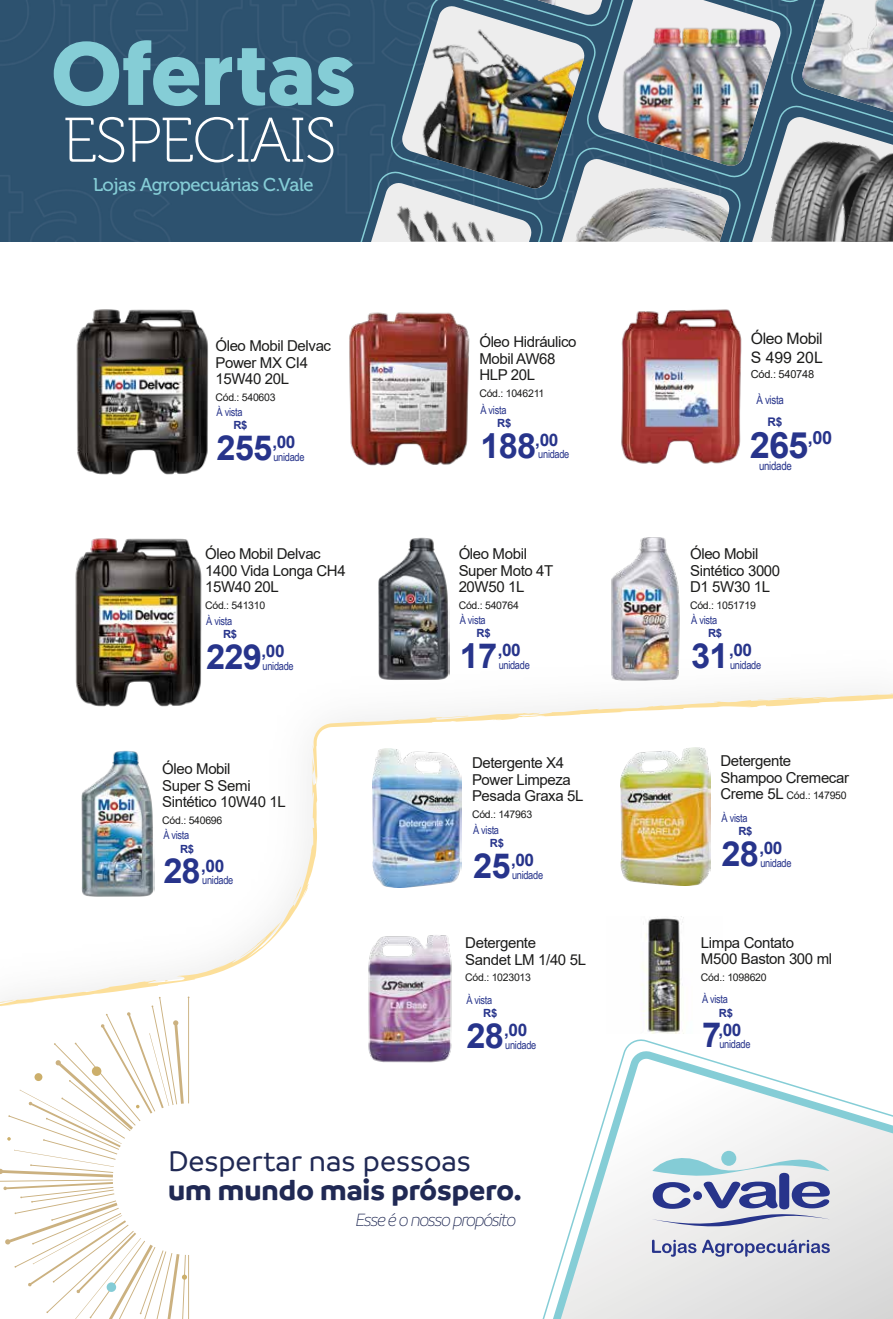
<style>
.page{position:relative;width:893px;height:1319px;background:#fff}
.page>*{position:absolute;margin:0;border:0;box-sizing:border-box;transform-origin:0 0}
.t1{font:700 89.1px "Geomanist";color:#85cdd6}
.t2{font:62.85px "Museo 100";letter-spacing:-.025em;color:#fff}
.t3{font:700 36.3px "Arial";color:#27348b}
.t4{font:700 34.5px "Arial";letter-spacing:-.025em;color:#27348b}
.t5{font:700 30.45px "Branding";color:#202954}
.t6{font:500 30.45px "Branding";color:#202954}
.t7{font:italic 300 19.05px "Branding";letter-spacing:-.08em;color:#202954}
.t8{font:18.45px "Museo 500";letter-spacing:-.025em;color:#85cdd6}
.t9{font:700 17.25px "Arial";letter-spacing:-.025em;color:#27348b}
.t10{font:15.75px/18.9px "Arial";letter-spacing:-.025em;color:#1c1c1b}
.t11{font:15px/16.5px "Arial";letter-spacing:-.025em;color:#1c1c1b}
.t12{font:11.85px "Arial Narrow";letter-spacing:-.025em;color:#27348b}
.t13{font:700 11.85px "Arial";color:#27348b}
.t14{font:11.25px "Arial Narrow";letter-spacing:-.025em;color:#27348b}
.t15{font:700 11.25px "Arial";color:#27348b}
.t16{font:11.1px "Arial";letter-spacing:-.025em;color:#1c1c1b}
.t17{font:10.5px "Arial";letter-spacing:-.025em;color:#1c1c1b}
.s1{font-size:34.5px}
.s2{font-size:15px}
</style>
<div class="page">
<div style="left:0;top:0;width:337px;height:241px;background:#2d526f"></div>
<img style="left:337px;top:0;width:556px;height:241px">
<img style="left:371px;top:190px;width:160px;height:51px">
<svg style="left:34px;top:693px;width:859px;height:341px"></svg>
<svg style="left:526px;top:712px;width:22px;height:3px"></svg>
<svg style="left:292px;top:884px;width:16px;height:20px"></svg>
<svg style="left:879px;top:693px;width:14px;height:2px"></svg>
<img style="left:606px;top:916px;width:117px;height:117px">
<svg style="left:543px;top:1039px;width:350px;height:279px"></svg>
<svg style="left:652px;top:1139px;width:178px;height:117px"></svg>
<svg style="left:0;top:996px;width:189px;height:322px"></svg>
<div style="left:107px;top:1282px;width:9px;height:9px;background:#84ccd6;border-radius:50%"></div>
<div style="left:92px;top:1066px;width:9px;height:9px;background:#ccaf6b;border-radius:50%"></div>
<svg style="left:182px;top:1274px;width:5px;height:5px"></svg>
<svg style="left:35px;top:1072px;width:7px;height:8px"></svg>
<svg style="left:136px;top:1104px;width:3px;height:4px"></svg>
<svg style="left:7px;top:1136px;width:4px;height:4px"></svg>
<img style="left:621px;top:309px;width:121px;height:155px">
<img style="left:76px;top:309px;width:132px;height:166px">
<img style="left:378px;top:537px;width:72px;height:143px">
<img style="left:611px;top:537px;width:69px;height:144px">
<img style="left:80px;top:749px;width:74px;height:148px">
<img style="left:372px;top:748px;width:90px;height:139px">
<img style="left:621px;top:747px;width:89px;height:138px">
<img style="left:363px;top:930px;width:94px;height:133px">
<img style="left:73px;top:538px;width:132px;height:171px">
<img style="left:349px;top:312px;width:121px;height:154px">
<h1 class="t1" style="left:51px;top:14px;width:305px">Ofertas</h1>
<h2 class="t2" style="left:63px;top:107px;width:275px">ESPECIAIS</h2>
<p class="t8" style="left:93px;top:174px;width:222px">Lojas Agropecuárias C.Vale</p>
<p class="t11" style="left:215px;top:337px;width:117px">Óleo Mobil Delvac<br>Power MX CI4<br>15W40 20L</p>
<p class="t17" style="left:215px;top:390px;width:62px">Cód.: 540603</p>
<p class="t11" style="left:479px;top:333px;width:99px">Óleo Hidráulico<br>Mobil AW68<br>HLP 20L</p>
<p class="t17" style="left:479px;top:386px;width:66px">Cód.: 1046211</p>
<p class="t14" style="left:217px;top:403px;width:27px">À vista</p>
<p class="t14" style="left:480px;top:401px;width:27px">À vista</p>
<p class="t15" style="left:233px;top:417px;width:16px">R$</p>
<p class="t15" style="left:497px;top:415px;width:16px">R$</p>
<h3 class="t4" style="left:217px;top:423px;width:81px">255<sup>,00</sup></h3>
<p class="t14" style="left:273px;top:448px;width:33px">unidade</p>
<h3 class="t4" style="left:480px;top:421px;width:79px">188<sup>,00</sup></h3>
<p class="t14" style="left:538px;top:445px;width:33px">unidade</p>
<p class="t10" style="left:751px;top:329px;width:73px">Óleo Mobil<br>S 499 20L</p>
<p class="t16" style="left:751px;top:366px;width:65px">Cód.: 540748</p>
<p class="t12" style="left:756px;top:391px;width:29px">À vista</p>
<p class="t13" style="left:767px;top:413px;width:16px">R$</p>
<h3 class="t3" style="left:750px;top:419px;width:84px">265<sup>,00</sup></h3>
<p class="t12" style="left:759px;top:457px;width:34px">unidade</p>
<p class="t11" style="left:205px;top:545px;width:142px">Óleo Mobil Delvac<br>1400 Vida Longa CH4<br>15W40 20L</p>
<p class="t17" style="left:205px;top:598px;width:62px">Cód.: 541310</p>
<p class="t11" style="left:459px;top:545px;width:96px">Óleo Mobil<br>Super Moto 4T<br>20W50 1L</p>
<p class="t17" style="left:459px;top:598px;width:62px">Cód.: 540764</p>
<p class="t11" style="left:690px;top:545px;width:92px">Óleo Mobil<br>Sintético 3000<br>D1 5W30 1L</p>
<p class="t17" style="left:690px;top:598px;width:67px">Cód.: 1051719</p>
<p class="t14" style="left:206px;top:612px;width:27px">À vista</p>
<p class="t14" style="left:460px;top:611px;width:27px">À vista</p>
<p class="t14" style="left:691px;top:611px;width:27px">À vista</p>
<p class="t15" style="left:223px;top:626px;width:16px">R$</p>
<p class="t15" style="left:477px;top:625px;width:16px">R$</p>
<p class="t15" style="left:708px;top:625px;width:16px">R$</p>
<h3 class="t4" style="left:206px;top:632px;width:80px">229<sup>,00</sup></h3>
<p class="t14" style="left:263px;top:657px;width:33px">unidade</p>
<p class="t9" style="left:460px;top:638px;width:63px"><span class="s1">17</span>,00</p>
<p class="t14" style="left:499px;top:656px;width:33px">unidade</p>
<p class="t9" style="left:691px;top:638px;width:63px"><span class="s1">31</span>,00</p>
<p class="t14" style="left:730px;top:656px;width:33px">unidade</p>
<p class="t11" style="left:162px;top:760px;width:125px">Óleo Mobil<br>Super S Semi<br>Sintético 10W40 1L</p>
<p class="t17" style="left:162px;top:812px;width:62px">Cód.: 540696</p>
<p class="t14" style="left:163px;top:827px;width:27px">À vista</p>
<p class="t15" style="left:180px;top:840px;width:16px">R$</p>
<p class="t9" style="left:163px;top:853px;width:63px"><span class="s1">28</span>,00</p>
<p class="t14" style="left:202px;top:872px;width:33px">unidade</p>
<p class="t11" style="left:472px;top:754px;width:113px">Detergente X4<br>Power Limpeza<br>Pesada Graxa 5L</p>
<p class="t17" style="left:472px;top:806px;width:62px">Cód.: 147963</p>
<p class="t14" style="left:473px;top:821px;width:27px">À vista</p>
<p class="t11" style="left:720px;top:752px;width:130px">Detergente<br>Shampoo Cremecar</p>
<p class="t17" style="left:720px;top:788px;width:128px"><span class="s2">Creme 5L</span> Cód.: 147950</p>
<p class="t14" style="left:721px;top:809px;width:27px">À vista</p>
<p class="t15" style="left:738px;top:823px;width:16px">R$</p>
<p class="t15" style="left:490px;top:835px;width:16px">R$</p>
<p class="t9" style="left:473px;top:847px;width:63px"><span class="s1">25</span>,00</p>
<p class="t14" style="left:512px;top:866px;width:33px">unidade</p>
<p class="t9" style="left:722px;top:835px;width:63px"><span class="s1">28</span>,00</p>
<p class="t14" style="left:760px;top:854px;width:33px">unidade</p>
<p class="t11" style="left:465px;top:934px;width:122px">Detergente<br>Sandet LM 1/40 5L</p>
<p class="t17" style="left:465px;top:969px;width:67px">Cód.: 1023013</p>
<p class="t11" style="left:701px;top:933px;width:133px">Limpa Contato<br>M500 Baston 300 ml</p>
<p class="t17" style="left:701px;top:969px;width:67px">Cód.: 1098620</p>
<p class="t14" style="left:466px;top:991px;width:27px">À vista</p>
<p class="t15" style="left:483px;top:1005px;width:16px">R$</p>
<p class="t9" style="left:466px;top:1017px;width:63px"><span class="s1">28</span>,00</p>
<p class="t14" style="left:505px;top:1036px;width:33px">unidade</p>
<p class="t14" style="left:702px;top:990px;width:27px">À vista</p>
<p class="t14" style="left:719px;top:1036px;width:33px">unidade</p>
<p class="t15" style="left:719px;top:1004px;width:16px">R$</p>
<p class="t9" style="left:702px;top:1017px;width:41px"><span class="s1">7</span>,00</p>
<h3 class="t6" style="left:168px;top:1144px;width:304px">Despertar nas pessoas</h3>
<h3 class="t5" style="left:168px;top:1171px;width:355px">um mundo mais próspero.</h3>
<p class="t7" style="left:356px;top:1210px;width:162px">Esse é o nosso propósito</p>
</div>
